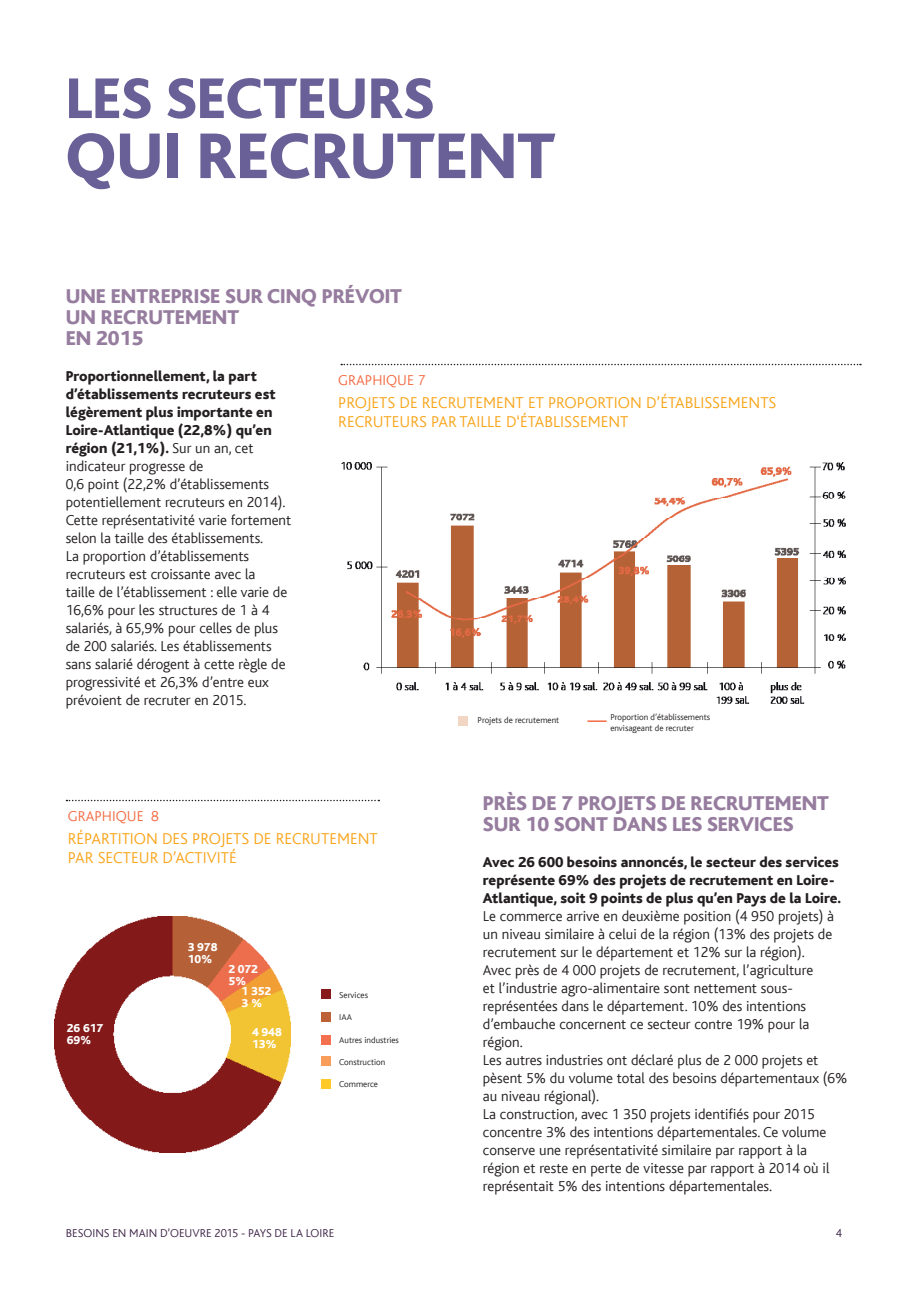
<style>
.page{position:relative;width:919px;height:1289px;background:#fff}
.page>*{position:absolute;margin:0;border:0;box-sizing:border-box;transform-origin:0 0}
.t1{font:800 67.5px "Bliss";color:#686096}
.t2{font:800 60px "Bliss";color:#686096}
.t3{font:800 21px/21px "Bliss";color:#967c9e}
.t4{font:300 16.5px/19.8px "Bliss";color:#f9a51b}
.t5{font:300 15px/18px "Bliss";color:#231f20}
.t6{font:800 15px/18px "Bliss";color:#231f20}
.t7{font:300 15px "Bliss";color:#f26b43}
.t8{font:300 12px "Bliss";color:#3d2447}
.t9{font:800 12px/12px "Bliss";color:#fff}
.t10{font:300 9px/10.8px "Bliss";color:#231f20}
.s1{font-weight:800}
</style>
<div class="page">
<svg style="left:341px;top:364px;width:519px;height:1px"></svg>
<img style="left:341px;top:462px;width:505px;height:242px">
<div style="left:458px;top:716px;width:10px;height:10px;background:#f1d6c4"></div>
<svg style="left:587px;top:720px;width:19px;height:2px"></svg>
<svg style="left:66px;top:799px;width:313px;height:2px"></svg>
<img style="left:54px;top:916px;width:237px;height:236px">
<div style="left:321px;top:989px;width:10px;height:10px;background:#881919"></div>
<div style="left:321px;top:1011px;width:10px;height:10px;background:#bc6236"></div>
<div style="left:321px;top:1035px;width:10px;height:9px;background:#f3714e"></div>
<div style="left:321px;top:1056px;width:10px;height:10px;background:#f89e5a"></div>
<div style="left:321px;top:1079px;width:10px;height:9px;background:#fec929"></div>
<h2 class="t2" style="left:66px;top:67px;width:370px">Les secteurs</h2>
<h1 class="t1" style="left:66px;top:121px;width:491px">qui recrutent</h1>
<h3 class="t3" style="left:66px;top:286px;width:338px">Une entreprise sur cinq prévoit un recrutement<br>en 2015</h3>
<p class="t5" style="left:66px;top:367px;width:227px"><span class="s1">Proportionnellement, la part d’établissements recruteurs est légèrement plus importante en Loire-Atlantique (22,8%) qu’en région (21,1%).</span> Sur un an, cet indicateur progresse de<br>0,6 point (22,2% d’établissements potentiellement recruteurs en 2014).<br>Cette représentativité varie fortement selon la taille des établissements.<br>La proportion d’établissements recruteurs est croissante avec la<br>taille de l’établissement : elle varie de 16,6% pour les structures de 1 à 4 salariés, à 65,9% pour celles de plus de 200 salariés. Les établissements sans salarié dérogent à cette règle de progressivité et 26,3% d’entre eux prévoient de recruter en 2015.</p>
<p class="t7" style="left:338px;top:372px;width:89px">Graphique 7</p>
<p class="t4" style="left:338px;top:392px;width:439px">Projets de recrutement et proportion d’établissements recruteurs par taille d‘établissement</p>
<p class="t7" style="left:68px;top:808px;width:93px">Graphique 8</p>
<p class="t4" style="left:68px;top:828px;width:311px">répartition des projets de recrutement par secteur d’activité</p>
<p class="t9" style="left:67px;top:1021px;width:38px">26 617<br>69%</p>
<p class="t9" style="left:188px;top:941px;width:31px">3 978<br>10%</p>
<p class="t9" style="left:228px;top:962px;width:31px">2 072<br>5%</p>
<p class="t9" style="left:242px;top:985px;width:31px">1 352<br>3 %</p>
<p class="t10" style="left:339px;top:989px;width:30px">Services</p>
<p class="t10" style="left:339px;top:1011px;width:5px">IAA</p>
<p class="t10" style="left:339px;top:1034px;width:61px">Autres industries</p>
<p class="t10" style="left:339px;top:1056px;width:47px">Construction</p>
<p class="t10" style="left:339px;top:1078px;width:40px">Commerce</p>
<p class="t9" style="left:252px;top:1025px;width:31px">4 948<br>13%</p>
<p class="t10" style="left:477px;top:714px;width:83px">Projets de recrutement</p>
<p class="t10" style="left:610px;top:711px;width:101px">Proportion d’établissements envisageant de recruter</p>
<h3 class="t3" style="left:483px;top:793px;width:348px">Près de 7 projets de recrutement sur 10 sont dans les services</h3>
<p class="t6" style="left:483px;top:853px;width:360px">Avec 26 600 besoins annoncés, le secteur des services représente 69% des projets de recrutement en Loire-<br>Atlantique, soit 9 points de plus qu’en Pays de la Loire.</p>
<p class="t5" style="left:483px;top:907px;width:366px">Le commerce arrive en deuxième position (4 950 projets) à un niveau similaire à celui de la région (13% des projets de recrutement sur le département et 12% sur la région).<br>Avec près de 4 000 projets de recrutement, l’agriculture<br>et l’industrie agro-alimentaire sont nettement sous&shy;représentées dans le département. 10% des intentions d’embauche concernent ce secteur contre 19% pour la région.<br>Les autres industries ont déclaré plus de 2 000 projets et pèsent 5% du volume total des besoins départementaux (6% au niveau régional).<br>La construction, avec 1 350 projets identifiés pour 2015 concentre 3% des intentions départementales. Ce volume conserve une représentativité similaire par rapport à la région et reste en perte de vitesse par rapport à 2014 où il représentait 5% des intentions départementales.</p>
<p class="t8" style="left:66px;top:1226px;width:270px">Besoins en main d’oeuvre 2015 - Pays de la loire</p>
<p class="t8" style="left:835px;top:1226px;width:8px">4</p>
</div>
